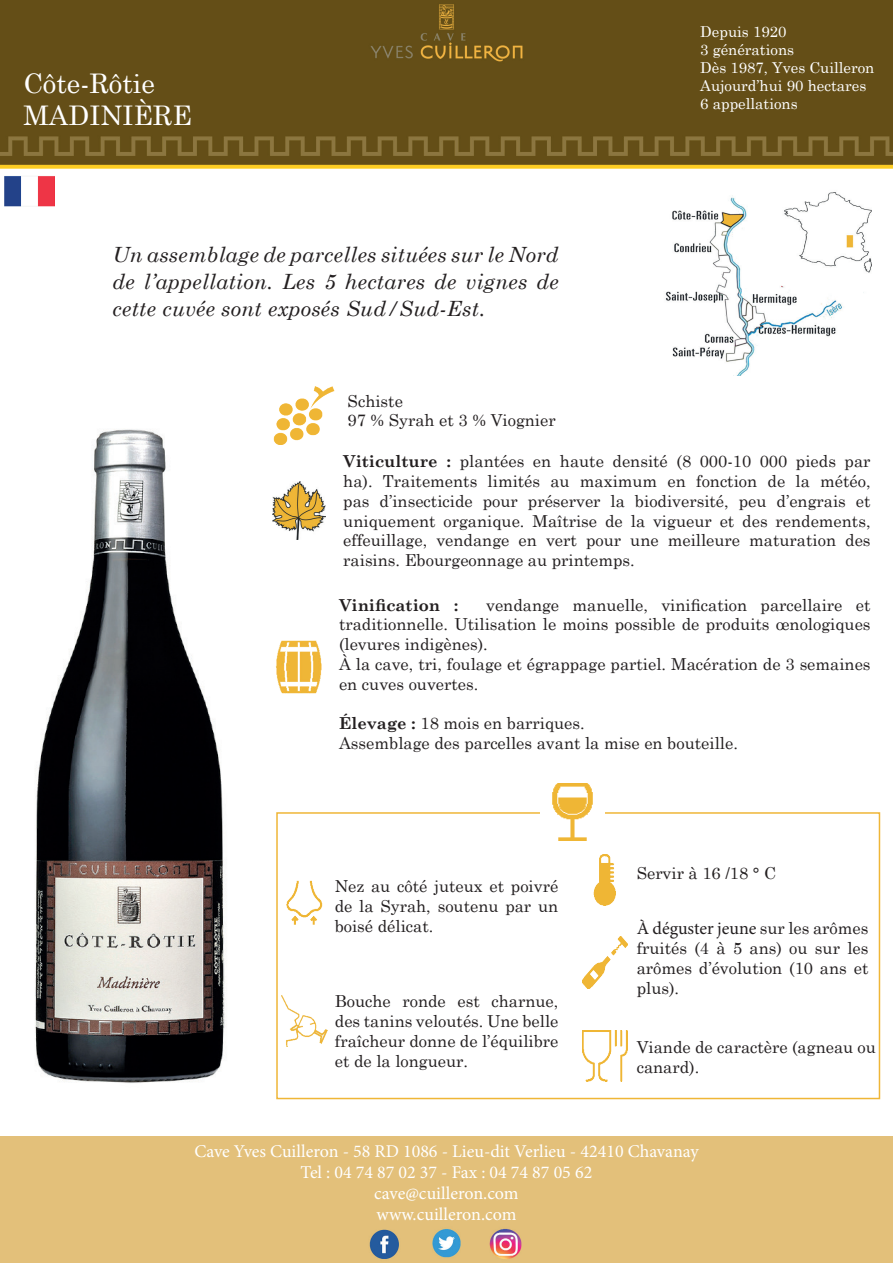
<style>
.page{position:relative;width:893px;height:1263px;background:#fff}
.page>*{position:absolute;margin:0;border:0;box-sizing:border-box;transform-origin:0 0}
.t1{font:27px/32.4px "Century Schoolbook";color:#fff}
.t2{font:italic 21px/27px "Century Schoolbook";letter-spacing:.01em;color:#231f20;text-align:justify}
.t3{font:18px/21px "Minion Pro";color:#fff;text-align:center}
.t4{font:18px "Minion Pro";color:#231f20}
.t5{font:16.5px/19.8px "Century Schoolbook";color:#231f20}
.t6{font:700 16.5px "Century Schoolbook";color:#231f20}
.t7{font:15px/18px "Century Schoolbook";color:#fff}
.s1{font-weight:700}
.s2{font-family:"Century Schoolbook";font-size:16.5px}
</style>
<div class="page">
<img style="left:0;top:0;width:893px;height:169px">
<div style="left:276px;top:812px;width:604px;height:287px;border:2px solid #efb637"></div>
<div style="left:0;top:1136px;width:893px;height:126px;background:#e3c07a"></div>
<img style="left:273px;top:387px;width:62px;height:57px">
<img style="left:540px;top:783px;width:65px;height:58px">
<img style="left:286px;top:880px;width:37px;height:45px">
<img style="left:593px;top:855px;width:23px;height:51px">
<img style="left:282px;top:995px;width:45px;height:51px">
<img style="left:582px;top:937px;width:45px;height:51px">
<img style="left:582px;top:1030px;width:45px;height:51px">
<img style="left:665px;top:192px;width:207px;height:184px">
<img style="left:35px;top:429px;width:191px;height:654px">
<img style="left:276px;top:640px;width:46px;height:54px">
<img style="left:272px;top:482px;width:53px;height:57px">
<img style="left:5px;top:176px;width:50px;height:31px">
<h1 class="t1" style="left:23px;top:64px;width:170px">Côte-Rôtie<br>MADINIÈRE</h1>
<p class="t2" style="left:113px;top:240px;width:448px">Un assemblage de parcelles situées sur le Nord de l’appellation. Les 5 hectares de vignes de cette cuvée sont exposés Sud/Sud-Est.</p>
<p class="t5" style="left:348px;top:389px;width:210px">Schiste<br>97 % Syrah et 3 % Viognier</p>
<p class="t7" style="left:700px;top:22px;width:176px">Depuis 1920<br>3 générations<br>Dès 1987, Yves Cuilleron<br>Aujourd’hui 90 hectares<br>6 appellations</p>
<p class="t5" style="left:343px;top:450px;width:529px;text-align:justify"><span class="s1">Viticulture :</span> plantées en haute densité (8 000-10 000 pieds par ha). Traitements limités au maximum en fonction de la météo, pas d’insecticide pour préserver la biodiversité, peu d’engrais et uniquement organique. Maîtrise de la vigueur et des rendements, effeuillage, vendange en vert pour une meilleure maturation des raisins. Ebourgeonnage au printemps.</p>
<p class="t6" style="left:339px;top:592px;width:121px">Vinification :</p>
<p class="t5" style="left:339px;top:593px;width:533px;text-indent:147px">vendange manuelle, vinification parcellaire et traditionnelle. Utilisation le moins possible de produits œnologiques (levures indigènes).<br>À la cave, tri, foulage et égrappage partiel. Macération de 3 semaines en cuves ouvertes.</p>
<p class="t5" style="left:339px;top:712px;width:400px"><span class="s1">Élevage :</span> 18 mois en barriques.<br>Assemblage des parcelles avant la mise en bouteille.</p>
<p class="t5" style="left:335px;top:875px;width:225px;text-align:justify">Nez au côté juteux et poivré de la Syrah, soutenu par un boisé délicat.</p>
<p class="t5" style="left:335px;top:990px;width:225px;text-align:justify">Bouche ronde est charnue, des tanins veloutés. Une belle fraîcheur donne de l’équilibre et de la longueur.</p>
<p class="t5" style="left:637px;top:862px;width:141px">Servir à 16 /18 ° C</p>
<p class="t4" style="left:637px;top:916px;width:233px">À déguster jeune <span class="s2">sur les arômes</span></p>
<p class="t5" style="left:637px;top:937px;width:233px;text-align:justify">fruités (4 à 5 ans) ou sur les arômes d’évolution (10 ans et plus).</p>
<p class="t5" style="left:637px;top:1036px;width:241px">Viande de caractère (agneau ou canard).</p>
<p class="t3" style="left:194px;top:1140px;width:506px">Cave Yves Cuilleron - 58 RD 1086 - Lieu-dit Verlieu - 42410 Chavanay Tel : 04 74 87 02 37 - Fax : 04 74 87 05 62<br>cave@cuilleron.com<br>www.cuilleron.com</p>
</div>
